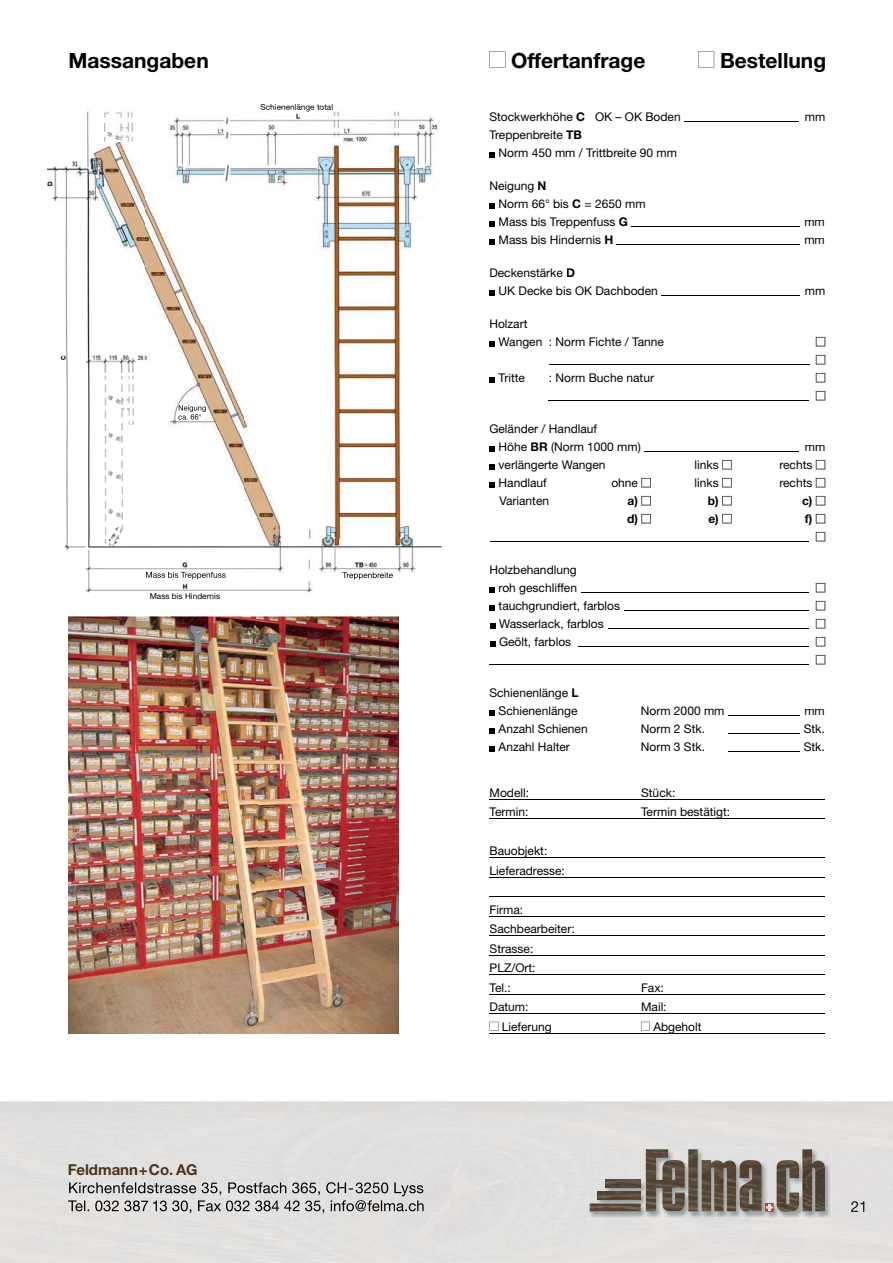
<style>
.page{position:relative;width:893px;height:1263px;background:#fff}
.page>*{position:absolute;margin:0;border:0;box-sizing:border-box;transform-origin:0 0}
.t1{font:700 21px "Helvetica Neue";color:#000}
.t2{font:700 15px "Helvetica Neue";color:#4b351e}
.t3{font:12px/18px "Helvetica Neue";color:#000}
.t4{font:700 12px "Helvetica Neue";color:#000}
.t5{font:8.25px "Helvetica Neue";color:#000}
.s1{font-weight:700}
</style>
<div class="page">
<svg style="left:851px;top:1201px;width:13px;height:11px"></svg>
<img style="left:588px;top:1148px;width:243px;height:71px">
<img style="left:605px;top:1180px;width:36px;height:8px">
<img style="left:597px;top:1192px;width:44px;height:8px">
<img style="left:590px;top:1203px;width:51px;height:8px">
<svg style="left:646px;top:1149px;width:179px;height:63px;background:#857d73"></svg>
<img style="left:47px;top:111px;width:395px;height:481px">
<img style="left:68px;top:617px;width:330px;height:416px">
<div style="left:413px;top:221px;width:15px;height:30px;background:#fff"></div>
<img style="left:69px;top:1182px;width:354px;height:14px">
<img style="left:69px;top:1182px;width:115px;height:11px">
<img style="left:191px;top:1200px;width:234px;height:13px">
<img style="left:68px;top:1200px;width:123px;height:13px">
<svg style="left:489px;top:51px;width:16px;height:17px"></svg>
<svg style="left:698px;top:51px;width:16px;height:17px"></svg>
<hr style="left:684px;top:121px;width:114px;height:1px;background:#000">
<svg style="left:489px;top:152px;width:6px;height:5px"></svg>
<svg style="left:489px;top:203px;width:6px;height:5px"></svg>
<svg style="left:489px;top:221px;width:6px;height:5px"></svg>
<hr style="left:631px;top:226px;width:169px;height:1px;background:#000">
<svg style="left:489px;top:239px;width:6px;height:5px"></svg>
<hr style="left:617px;top:244px;width:183px;height:1px;background:#000">
<svg style="left:489px;top:290px;width:6px;height:5px"></svg>
<hr style="left:661px;top:295px;width:139px;height:1px;background:#000">
<svg style="left:489px;top:341px;width:6px;height:5px"></svg>
<svg style="left:816px;top:337px;width:9px;height:9px"></svg>
<hr style="left:549px;top:364px;width:260px;height:1px;background:#000">
<svg style="left:816px;top:355px;width:9px;height:9px"></svg>
<svg style="left:489px;top:377px;width:6px;height:5px"></svg>
<svg style="left:816px;top:373px;width:9px;height:9px"></svg>
<hr style="left:549px;top:400px;width:260px;height:1px;background:#000">
<svg style="left:816px;top:391px;width:9px;height:9px"></svg>
<svg style="left:489px;top:446px;width:6px;height:5px"></svg>
<hr style="left:644px;top:451px;width:155px;height:1px;background:#000">
<svg style="left:489px;top:464px;width:6px;height:5px"></svg>
<svg style="left:722px;top:460px;width:10px;height:9px"></svg>
<svg style="left:816px;top:460px;width:9px;height:9px"></svg>
<svg style="left:489px;top:482px;width:6px;height:5px"></svg>
<svg style="left:641px;top:478px;width:10px;height:9px"></svg>
<svg style="left:722px;top:478px;width:10px;height:9px"></svg>
<svg style="left:816px;top:478px;width:9px;height:9px"></svg>
<svg style="left:641px;top:496px;width:10px;height:9px"></svg>
<svg style="left:722px;top:496px;width:10px;height:9px"></svg>
<svg style="left:816px;top:496px;width:9px;height:9px"></svg>
<svg style="left:641px;top:514px;width:10px;height:9px"></svg>
<svg style="left:722px;top:514px;width:10px;height:9px"></svg>
<svg style="left:816px;top:514px;width:9px;height:9px"></svg>
<hr style="left:490px;top:541px;width:319px;height:1px;background:#000">
<svg style="left:816px;top:532px;width:9px;height:9px"></svg>
<svg style="left:489px;top:587px;width:6px;height:5px"></svg>
<hr style="left:581px;top:592px;width:227px;height:1px;background:#000">
<svg style="left:816px;top:583px;width:9px;height:9px"></svg>
<svg style="left:489px;top:605px;width:6px;height:5px"></svg>
<hr style="left:624px;top:610px;width:185px;height:1px;background:#000">
<svg style="left:816px;top:601px;width:9px;height:9px"></svg>
<svg style="left:490px;top:623px;width:6px;height:5px"></svg>
<hr style="left:608px;top:628px;width:201px;height:1px;background:#000">
<svg style="left:816px;top:619px;width:9px;height:9px"></svg>
<svg style="left:490px;top:641px;width:6px;height:5px"></svg>
<hr style="left:578px;top:646px;width:231px;height:1px;background:#000">
<svg style="left:816px;top:637px;width:9px;height:9px"></svg>
<hr style="left:490px;top:664px;width:319px;height:1px;background:#000">
<svg style="left:816px;top:655px;width:9px;height:9px"></svg>
<svg style="left:489px;top:710px;width:6px;height:5px"></svg>
<hr style="left:728px;top:715px;width:72px;height:1px;background:#000">
<svg style="left:489px;top:728px;width:6px;height:5px"></svg>
<hr style="left:728px;top:733px;width:72px;height:1px;background:#000">
<svg style="left:489px;top:746px;width:6px;height:5px"></svg>
<hr style="left:728px;top:751px;width:72px;height:1px;background:#000">
<img style="left:210px;top:572px;width:16px;height:7px">
<img style="left:146px;top:572px;width:64px;height:7px">
<img style="left:179px;top:405px;width:27px;height:7px">
<img style="left:178px;top:414px;width:23px;height:6px">
<img style="left:324px;top:109px;width:9px;height:3px">
<img style="left:261px;top:109px;width:63px;height:3px">
<img style="left:342px;top:572px;width:51px;height:8px">
<hr style="left:489px;top:799px;width:336px;height:1px;background:#000">
<hr style="left:489px;top:819px;width:336px;height:1px;background:#000">
<hr style="left:489px;top:858px;width:336px;height:1px;background:#000">
<hr style="left:489px;top:877px;width:336px;height:1px;background:#000">
<hr style="left:489px;top:897px;width:336px;height:1px;background:#000">
<hr style="left:489px;top:916px;width:336px;height:1px;background:#000">
<hr style="left:489px;top:936px;width:336px;height:1px;background:#000">
<hr style="left:489px;top:955px;width:336px;height:1px;background:#000">
<hr style="left:489px;top:975px;width:336px;height:1px;background:#000">
<hr style="left:489px;top:994px;width:336px;height:1px;background:#000">
<hr style="left:489px;top:1014px;width:336px;height:1px;background:#000">
<hr style="left:489px;top:1033px;width:336px;height:1px;background:#000">
<svg style="left:489px;top:1022px;width:9px;height:9px"></svg>
<svg style="left:641px;top:1022px;width:9px;height:9px"></svg>
<h1 class="t1" style="left:68px;top:53px;width:142px">Massangaben</h1>
<h1 class="t1" style="left:511px;top:53px;width:136px">Offertanfrage</h1>
<h1 class="t1" style="left:720px;top:53px;width:108px">Bestellung</h1>
<p class="t5" style="left:260px;top:104px;width:74px">Schienenlänge total</p>
<p class="t5" style="left:150px;top:594px;width:72px">Mass bis Hindernis</p>
<p class="t2" style="left:68px;top:1164px;width:131px">Feldmann+Co. AG</p>
<p class="t3" style="left:489px;top:109px;width:193px">Stockwerkhöhe <span class="s1">C</span> OK – OK Boden</p>
<p class="t3" style="left:805px;top:109px;width:22px">mm</p>
<p class="t3" style="left:499px;top:127px;width:180px;text-indent:-9px">Treppenbreite <span class="s1">TB<br></span>Norm 450 mm / Trittbreite 90 mm</p>
<p class="t3" style="left:499px;top:178px;width:148px;text-indent:-9px">Neigung <span class="s1">N<br></span>Norm 66° bis <span class="s1">C</span> = 2650 mm<br>Mass bis Treppenfuss <span class="s1">G</span></p>
<p class="t3" style="left:804px;top:214px;width:22px">mm</p>
<p class="t3" style="left:499px;top:232px;width:116px">Mass bis Hindernis <span class="s1">H</span></p>
<p class="t3" style="left:804px;top:232px;width:22px">mm</p>
<p class="t3" style="left:499px;top:265px;width:161px;text-indent:-9px">Deckenstärke <span class="s1">D<br></span>UK Decke bis OK Dachboden</p>
<p class="t3" style="left:805px;top:283px;width:22px">mm</p>
<p class="t3" style="left:499px;top:316px;width:167px;text-indent:-9px">Holzart<br>Wangen : Norm Fichte / Tanne</p>
<p class="t3" style="left:499px;top:370px;width:28px">Tritte</p>
<p class="t3" style="left:549px;top:370px;width:107px">: Norm Buche natur</p>
<p class="t3" style="left:499px;top:421px;width:144px;text-indent:-9px">Geländer / Handlauf<br>Höhe <span class="s1">BR</span> (Norm 1000 mm)</p>
<p class="t3" style="left:805px;top:439px;width:22px">mm</p>
<p class="t3" style="left:499px;top:457px;width:108px">verlängerte Wangen</p>
<p class="t3" style="left:694px;top:457px;width:26px">links</p>
<p class="t3" style="left:779px;top:457px;width:35px">rechts</p>
<p class="t3" style="left:499px;top:475px;width:50px">Handlauf</p>
<p class="t3" style="left:611px;top:475px;width:28px">ohne</p>
<p class="t3" style="left:694px;top:475px;width:26px">links</p>
<p class="t3" style="left:779px;top:475px;width:35px">rechts</p>
<p class="t3" style="left:499px;top:493px;width:51px">Varianten</p>
<p class="t4" style="left:627px;top:497px;width:12px">a)</p>
<p class="t4" style="left:708px;top:497px;width:12px">b)</p>
<p class="t4" style="left:802px;top:497px;width:12px">c)</p>
<p class="t4" style="left:627px;top:515px;width:12px">d)</p>
<p class="t4" style="left:708px;top:515px;width:12px">e)</p>
<p class="t4" style="left:805px;top:515px;width:9px">f)</p>
<p class="t3" style="left:499px;top:562px;width:123px;text-indent:-9px">Holzbehandlung<br>roh geschliffen tauchgrundiert, farblos<br>Wasserlack, farblos<br>Geölt, farblos</p>
<p class="t3" style="left:489px;top:685px;width:91px;text-align:right">Schienenlänge <span class="s1">L<br></span>Schienenlänge</p>
<p class="t3" style="left:641px;top:703px;width:85px">Norm 2000 mm</p>
<p class="t3" style="left:804px;top:703px;width:22px">mm</p>
<p class="t3" style="left:499px;top:721px;width:91px">Anzahl Schienen</p>
<p class="t3" style="left:641px;top:721px;width:66px">Norm 2 Stk.</p>
<p class="t3" style="left:804px;top:721px;width:23px">Stk.</p>
<p class="t3" style="left:499px;top:739px;width:73px">Anzahl Halter</p>
<p class="t3" style="left:641px;top:739px;width:66px">Norm 3 Stk.</p>
<p class="t3" style="left:804px;top:739px;width:23px">Stk.</p>
<p class="t3" style="left:489px;top:785px;width:41px">Modell:</p>
<p class="t3" style="left:641px;top:785px;width:36px">Stück:</p>
<p class="t3" style="left:489px;top:804px;width:40px">Termin:</p>
<p class="t3" style="left:641px;top:804px;width:91px">Termin bestätigt:</p>
<p class="t3" style="left:489px;top:842px;width:77px;line-height:19.5px">Bauobjekt:<br>Lieferadresse:</p>
<p class="t3" style="left:489px;top:901px;width:87px;line-height:19.5px">Firma:<br>Sachbearbeiter:<br>Strasse:<br>PLZ/Ort:<br>Tel.:</p>
<p class="t3" style="left:641px;top:980px;width:24px">Fax:</p>
<p class="t3" style="left:489px;top:999px;width:40px">Datum:</p>
<p class="t3" style="left:641px;top:999px;width:27px">Mail:</p>
<p class="t3" style="left:502px;top:1019px;width:52px">Lieferung</p>
<p class="t3" style="left:653px;top:1019px;width:50px">Abgeholt</p>
</div>
